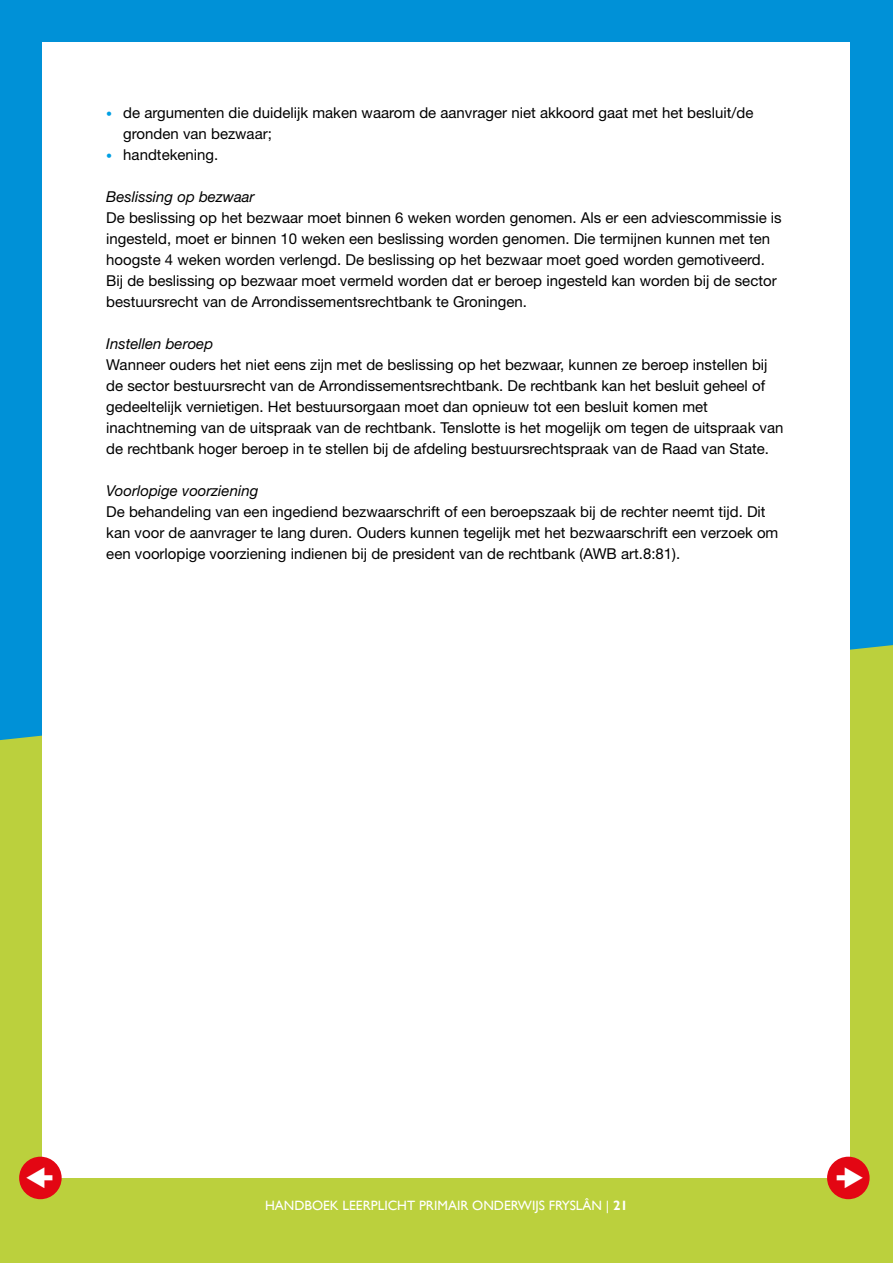
<style>
.page{position:relative;width:893px;height:1263px;background:#fff}
.page>*{position:absolute;margin:0;border:0;box-sizing:border-box;transform-origin:0 0}
.t1{font:15px/21px "Helvetica Neue";color:#000}
.t2{font:italic 15px "Helvetica Neue";color:#000}
.t3{font:13.5px "Gill Sans";color:#fff}
.s1{font-size:12px;color:#009fe3}
.s2{font-weight:700}
</style>
<div class="page">
<div style="left:0;top:0;width:893px;height:893px;background:#0091d7"></div>
<div style="left:0;top:645px;width:893px;height:618px;background:#bbd03d"></div>
<div style="left:43px;top:43px;width:807px;height:1135px;background:#fff"></div>
<div style="left:827px;top:1157px;width:43px;height:42px;background:#e30613;border-radius:50%"></div>
<div style="left:19px;top:1157px;width:43px;height:42px;background:#e30613;border-radius:50%"></div>
<p class="t1" style="left:123px;top:102px;width:632px;text-indent:-17px"><span class="s1">•</span> de argumenten die duidelijk maken waarom de aanvrager niet akkoord gaat met het besluit/de gronden van bezwaar;</p>
<p class="t1" style="left:106px;top:144px;width:111px"><span class="s1">•</span> handtekening.</p>
<p class="t2" style="left:106px;top:188px;width:150px">Beslissing op bezwaar</p>
<p class="t1" style="left:106px;top:207px;width:677px">De beslissing op het bezwaar moet binnen 6 weken worden genomen. Als er een adviescommissie is ingesteld, moet er binnen 10 weken een beslissing worden genomen. Die termijnen kunnen met ten hoogste 4 weken worden verlengd. De beslissing op het bezwaar moet goed worden gemotiveerd.<br>Bij de beslissing op bezwaar moet vermeld worden dat er beroep ingesteld kan worden bij de sector bestuursrecht van de Arrondissementsrechtbank te Groningen.</p>
<p class="t2" style="left:106px;top:335px;width:108px">Instellen beroep</p>
<p class="t1" style="left:106px;top:354px;width:679px">Wanneer ouders het niet eens zijn met de beslissing op het bezwaar, kunnen ze beroep instellen bij de sector bestuursrecht van de Arrondissementsrechtbank. De rechtbank kan het besluit geheel of gedeeltelijk vernietigen. Het bestuursorgaan moet dan opnieuw tot een besluit komen met inachtneming van de uitspraak van de rechtbank. Tenslotte is het mogelijk om tegen de uitspraak van de rechtbank hoger beroep in te stellen bij de afdeling bestuursrechtspraak van de Raad van State.</p>
<p class="t2" style="left:106px;top:482px;width:154px">Voorlopige voorziening</p>
<p class="t1" style="left:106px;top:501px;width:674px">De behandeling van een ingediend bezwaarschrift of een beroepszaak bij de rechter neemt tijd. Dit kan voor de aanvrager te lang duren. Ouders kunnen tegelijk met het bezwaarschrift een verzoek om een voorlopige voorziening indienen bij de president van de rechtbank (AWB art.8:81).</p>
<p class="t3" style="left:265px;top:1197px;width:364px">HANDBOEK LEERPLICHT PRIMAIR ONDERWIJS FRYSLÂN | <span class="s2">21</span></p>
</div>
